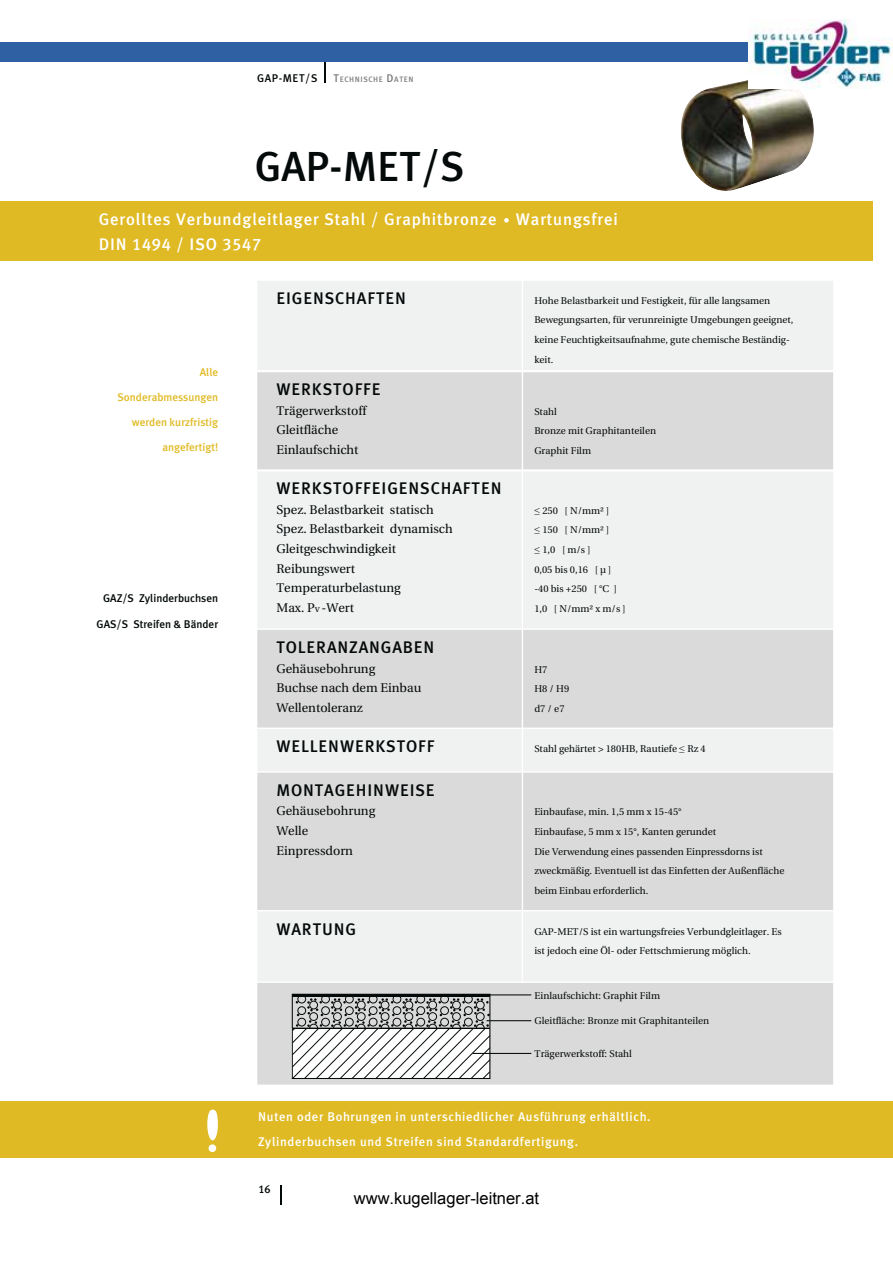
<style>
.page{position:relative;width:893px;height:1263px;background:#fff}
.page>*{position:absolute;margin:0;border:0;box-sizing:border-box;transform-origin:0 0}
.t1{font:42px "T Meta Plus";color:#040909}
.t2{font:16.8px "T Meta Plus";letter-spacing:.05em;color:#040909}
.t3{font:16.8px/25.2px "T Meta Plus";letter-spacing:.05em;color:#fff}
.t4{font:16.5px "Arial";color:#000}
.t5{font:12.6px/19.6px "T Utopia";color:#040909}
.t6{font:12.6px/25.2px "T Meta Plus";letter-spacing:.05em;color:#fff}
.t7{font:11.25px "T Meta Plus";color:#040909}
.t8{font:11.25px "T Meta Plus";color:#e0ba24}
.t9{font:9.75px/19.6px "T Utopia";color:#040909}
.t10{font:7.8px "T Meta Plus";letter-spacing:.07em;color:#7d7d7d}
.s1{font-size:11.25px}
.s2{font-size:9.75px}
.s3{font-family:"Times New Roman"}
</style>
<div class="page">
<div style="left:0;top:42px;width:893px;height:20px;background:#2f60a3"></div>
<svg style="left:280px;top:1185px;width:1px;height:20px"></svg>
<div style="left:0;top:1101px;width:893px;height:57px;background:#e0ba24"></div>
<div style="left:0;top:201px;width:873px;height:59px;background:#e0ba24"></div>
<div style="left:257px;top:281px;width:576px;height:89px;background:#f0f1f1"></div>
<svg style="left:257px;top:372px;width:576px;height:713px;fill:#dbdada"></svg>
<hr style="left:522px;top:372px;width:1px;height:98px;background:#fff">
<hr style="left:522px;top:471px;width:1px;height:157px;background:#fff">
<hr style="left:522px;top:729px;width:1px;height:42px;background:#fff">
<hr style="left:522px;top:911px;width:1px;height:72px;background:#fff">
<hr style="left:256px;top:981px;width:266px;height:2px;background:#fff">
<hr style="left:523px;top:981px;width:311px;height:2px;background:#fff">
<hr style="left:257px;top:470px;width:576px;height:1px;background:#fff">
<hr style="left:257px;top:471px;width:265px;height:1px;background:#fff">
<hr style="left:522px;top:471px;width:311px;height:1px;background:#fff">
<hr style="left:522px;top:279px;width:1px;height:92px;background:#fff">
<hr style="left:256px;top:628px;width:267px;height:2px;background:#fff">
<hr style="left:523px;top:628px;width:311px;height:2px;background:#fff">
<hr style="left:522px;top:630px;width:1px;height:98px;background:#fff">
<hr style="left:256px;top:728px;width:267px;height:1px;background:#fff">
<hr style="left:523px;top:728px;width:311px;height:1px;background:#fff">
<hr style="left:256px;top:771px;width:267px;height:2px;background:#fff">
<hr style="left:523px;top:771px;width:311px;height:2px;background:#fff">
<hr style="left:522px;top:773px;width:1px;height:137px;background:#fff">
<hr style="left:256px;top:910px;width:267px;height:1px;background:#fff">
<hr style="left:523px;top:910px;width:311px;height:1px;background:#fff">
<div style="left:208px;top:1144px;width:8px;height:8px;background:#fff;border-radius:50%"></div>
<div style="left:207px;top:1110px;width:11px;height:30px;background:#fff;border-radius:50%"></div>
<hr style="left:324px;top:62px;width:2px;height:20px;background:#040909">
<svg style="left:504px;top:218px;width:5px;height:5px"></svg>
<hr style="left:488px;top:994px;width:43px;height:1px;background:#040909">
<hr style="left:486px;top:1020px;width:45px;height:1px;background:#040909">
<hr style="left:473px;top:1053px;width:58px;height:1px;background:#040909">
<svg style="left:291px;top:994px;width:200px;height:85px"></svg>
<img style="left:680px;top:80px;width:134px;height:111px">
<img style="left:749px;top:20px;width:144px;height:68px">
<p class="t7" style="left:257px;top:74px;width:62px">GAP-MET/S</p>
<p class="t10" style="left:333px;top:76px;width:82px"><span class="s1">T</span>ECHNISCHE <span class="s1">D</span>ATEN</p>
<h1 class="t1" style="left:255px;top:150px;width:211px">GAP-MET/S</h1>
<h2 class="t3" style="left:99px;top:208px;width:521px">Gerolltes Verbundgleitlager Stahl / Graphitbronze Wartungsfrei<br>DIN 1494 / ISO 3547</h2>
<p class="t8" style="left:200px;top:367px;width:20px">Alle</p>
<p class="t8" style="left:118px;top:393px;width:102px">Sonderabmessungen</p>
<p class="t8" style="left:132px;top:418px;width:88px">werden kurzfristig</p>
<p class="t8" style="left:162px;top:443px;width:57px">angefertigt!</p>
<p class="t7" style="left:103px;top:594px;width:117px">GAZ/S Zylinderbuchsen</p>
<p class="t7" style="left:97px;top:619px;width:123px">GAS/S Streifen &amp; Bänder</p>
<h2 class="t2" style="left:276px;top:291px;width:131px">EIGENSCHAFTEN</h2>
<p class="t9" style="left:534px;top:292px;width:261px">Hohe Belastbarkeit und Festigkeit, für alle langsamen Bewegungsarten, für verunreinigte Umgebungen geeignet, keine Feuchtigkeitsaufnahme, gute chemische Beständig&shy;keit.</p>
<h2 class="t2" style="left:276px;top:383px;width:106px">WERKSTOFFE</h2>
<p class="t5" style="left:276px;top:402px;width:92px">Trägerwerkstoff<br>Gleitfläche<br>Einlaufschicht</p>
<p class="t9" style="left:534px;top:402px;width:123px">Stahl<br>Bronze mit Graphitanteilen<br>Graphit Film</p>
<h2 class="t2" style="left:276px;top:482px;width:227px">WERKSTOFFEIGENSCHAFTEN</h2>
<p class="t5" style="left:276px;top:501px;width:178px">Spez. Belastbarkeit statisch<br>Spez. Belastbarkeit dynamisch<br>Gleitgeschwindigkeit<br>Reibungswert<br>Temperaturbelastung<br>Max. P<span class="s2">v</span> -Wert</p>
<p class="t9" style="left:534px;top:502px;width:93px"><span class="s3">≤</span> 250 [ N/mm² ]<br><span class="s3">≤</span> 150 [ N/mm² ]<br><span class="s3">≤</span> 1,0 [ m/s ]<br>0,05 bis 0,16 [ μ ] -40 bis +250 [ °C ]<br>1,0 [ N/mm² x m/s ]</p>
<h2 class="t2" style="left:276px;top:641px;width:160px">TOLERANZANGABEN</h2>
<p class="t5" style="left:276px;top:660px;width:146px">Gehäusebohrung<br>Buchse nach dem Einbau<br>Wellentoleranz</p>
<p class="t9" style="left:534px;top:660px;width:36px">H7<br>H8 / H9 d7 / e7</p>
<h2 class="t2" style="left:276px;top:740px;width:160px">WELLENWERKSTOFF</h2>
<p class="t9" style="left:534px;top:740px;width:173px">Stahl gehärtet &gt; 180HB, Rautiefe <span class="s3">≤</span> Rz 4</p>
<h2 class="t2" style="left:276px;top:783px;width:160px">MONTAGEHINWEISE</h2>
<p class="t5" style="left:276px;top:802px;width:100px">Gehäusebohrung<br>Welle<br>Einpressdorn</p>
<p class="t9" style="left:534px;top:803px;width:252px">Einbaufase, min. 1,5 mm x 15-45°<br>Einbaufase, 5 mm x 15°, Kanten gerundet<br>Die Verwendung eines passenden Einpressdorns ist zweckmäßig. Eventuell ist das Einfetten der Außenfläche beim Einbau erforderlich.</p>
<h2 class="t2" style="left:276px;top:922px;width:81px">WARTUNG</h2>
<p class="t9" style="left:534px;top:922px;width:249px">GAP-MET/S ist ein wartungsfreies Verbundgleitlager. Es ist jedoch eine Öl- oder Fettschmierung möglich.</p>
<p class="t9" style="left:535px;top:987px;width:127px">Einlaufschicht: Graphit Film</p>
<p class="t9" style="left:535px;top:1012px;width:176px">Gleitfläche: Bronze mit Graphitanteilen</p>
<p class="t9" style="left:535px;top:1044px;width:99px">Trägerwerkstoff: Stahl</p>
<p class="t6" style="left:258px;top:1105px;width:394px">Nuten oder Bohrungen in unterschiedlicher Ausführung erhältlich.<br>Zylinderbuchsen und Streifen sind Standardfertigung.</p>
<p class="t7" style="left:258px;top:1184px;width:14px">16</p>
<h3 class="t4" style="left:354px;top:1187px;width:187px">www.kugellager-leitner.at</h3>
</div>
